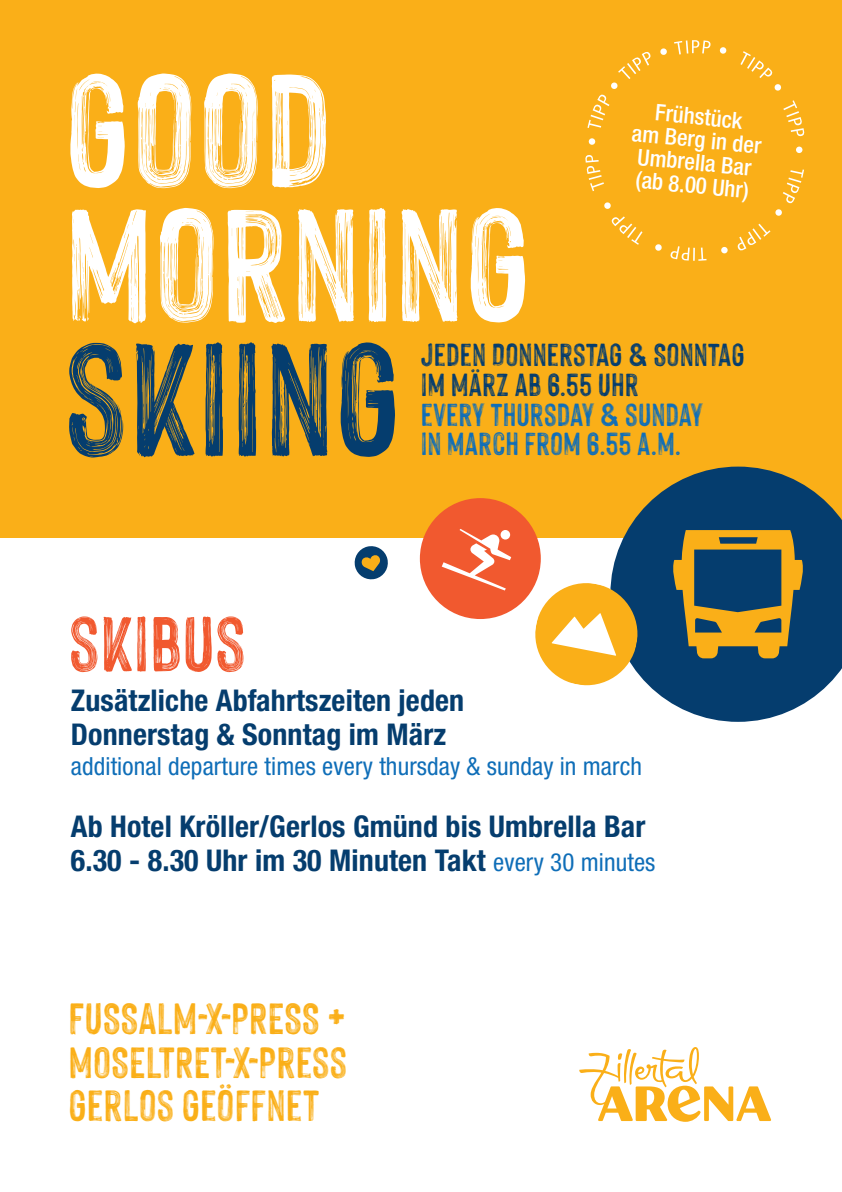
<style>
.page{position:relative;width:842px;height:1192px;background:#fff}
.page>*{position:absolute;margin:0;border:0;box-sizing:border-box;transform-origin:0 0}
.t1{font:175.25px/134.4px "Hackney Vector";color:#fff}
.t2{font:175.25px "Hackney Vector";color:#053d6e}
.t3{font:85px "Hackney Vector";color:#f1592f}
.t4{font:48px/43.4px "Hackney Vector";color:#faaf18;text-align:justify}
.t5{font:35px/29.8px "Hackney Vector";color:#0f6eb8}
.t6{font:35px/29.8px "Hackney Vector";color:#053d6e}
.t7{font:700 condensed 30px/34px "Helvetica Neue LT Pro";letter-spacing:.005em;color:#053d6e}
.t8{font:condensed 25px "Helvetica Neue LT Pro";letter-spacing:.005em;color:#0f6eb8}
.t9{font:500 condensed 22.9px/22.9px "Helvetica Neue LT Pro";color:#fff;text-align:center}
.s1{font-weight:400;font-size:25px;color:#0f6eb8}
</style>
<div class="page">
<div style="left:0;top:0;width:842px;height:537px;background:#faaf18"></div>
<svg style="left:579px;top:1047px;width:192px;height:75px"></svg>
<svg style="left:610px;top:467px;width:232px;height:255px;fill:#053d6e"></svg>
<svg style="left:671px;top:530px;width:134px;height:128px"></svg>
<div style="left:420px;top:498px;width:121px;height:121px;background:#f1592f;border-radius:50%"></div>
<svg style="left:442px;top:529px;width:69px;height:62px"></svg>
<svg style="left:354px;top:546px;width:34px;height:34px"></svg>
<svg style="left:531px;top:579px;width:111px;height:111px"></svg>
<svg style="left:674px;top:40px;width:37px;height:15px"></svg>
<svg style="left:719px;top:47px;width:8px;height:7px"></svg>
<svg style="left:740px;top:51px;width:33px;height:27px"></svg>
<svg style="left:774px;top:84px;width:7px;height:7px"></svg>
<svg style="left:783px;top:100px;width:22px;height:36px"></svg>
<svg style="left:796px;top:147px;width:6px;height:6px"></svg>
<svg style="left:775px;top:169px;width:29px;height:47px"></svg>
<svg style="left:737px;top:224px;width:33px;height:27px"></svg>
<svg style="left:721px;top:247px;width:7px;height:7px"></svg>
<svg style="left:670px;top:246px;width:36px;height:15px"></svg>
<svg style="left:655px;top:244px;width:7px;height:7px"></svg>
<svg style="left:611px;top:216px;width:31px;height:29px"></svg>
<svg style="left:604px;top:202px;width:7px;height:7px"></svg>
<svg style="left:585px;top:155px;width:19px;height:36px"></svg>
<div style="left:589px;top:138px;width:6px;height:7px;background:#fff;border-radius:50%"></div>
<svg style="left:587px;top:51px;width:64px;height:77px"></svg>
<svg style="left:660px;top:48px;width:7px;height:7px"></svg>
<h1 class="t1" style="left:64px;top:58px;width:469px">GOOD<br>MORNING</h1>
<h1 class="t2" style="left:64px;top:304px;width:339px">SKIING</h1>
<p class="t6" style="left:421px;top:339px;width:325px">JEDEN DONNERSTAG &amp; SONNTAG<br>IM MÄRZ AB 6.55 UHR</p>
<p class="t9" style="left:635px;top:99px;width:131px;rotate:5deg">Frühstück<br>am Berg in der<br>Umbrella Bar (ab 8.00 Uhr)</p>
<p class="t5" style="left:421px;top:398px;width:284px">EVERY THURSDAY &amp; SUNDAY<br>IN MARCH FROM 6.55 A.M.</p>
<h2 class="t3" style="left:69px;top:598px;width:179px">SKIBUS</h2>
<p class="t7" style="left:71px;top:683px;width:395px">Zusätzliche Abfahrtszeiten jeden<br>Donnerstag &amp; Sonntag im März</p>
<p class="t8" style="left:71px;top:752px;width:573px">additional departure times every thursday &amp; sunday in march</p>
<p class="t7" style="left:71px;top:809px;width:586px">Ab Hotel Kröller/Gerlos Gmünd bis Umbrella Bar<br>6.30 - 8.30 Uhr im 30 Minuten Takt <span class="s1">every 30 minutes</span></p>
<h3 class="t4" style="left:68px;top:996px;width:280px">FUSSALM-X-PRESS + MOSELTRET-X-PRESS GERLOS GEÖFFNET</h3>
</div>
